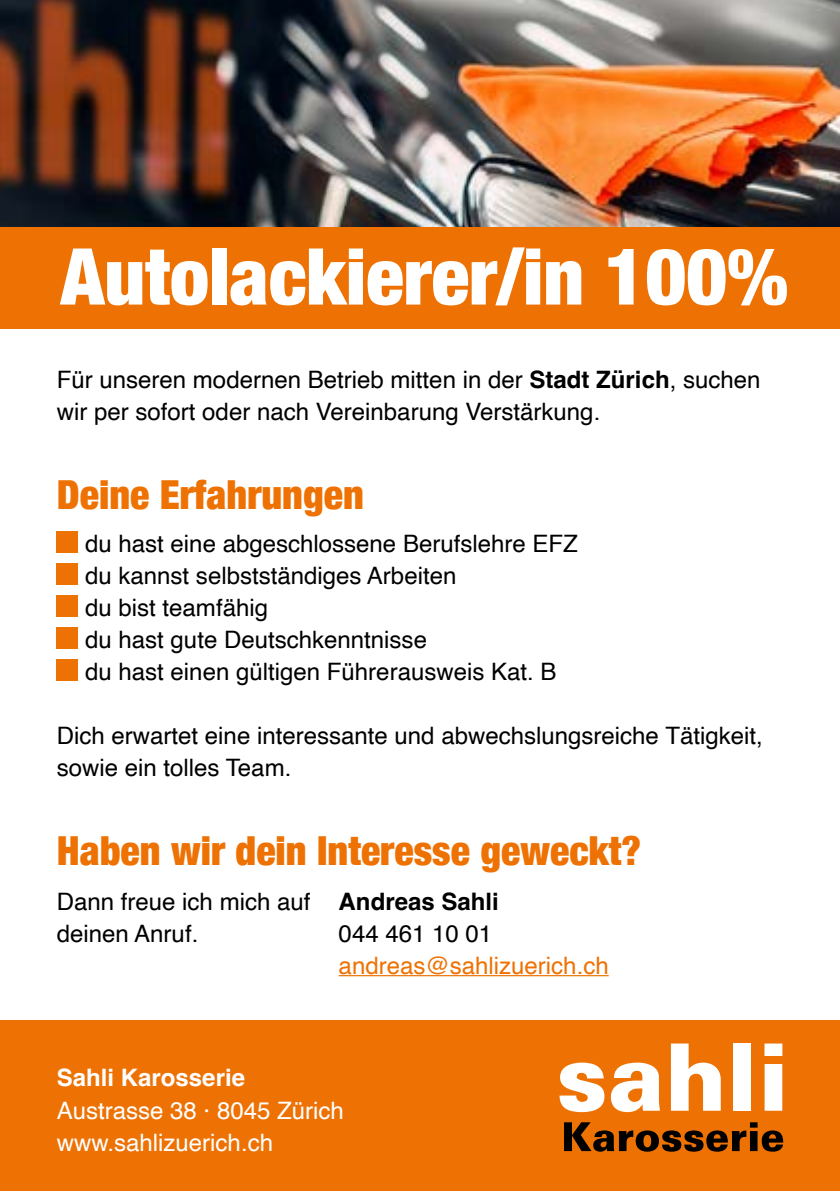
<style>
.page{position:relative;width:840px;height:1191px;background:#fff}
.page>*{position:absolute;margin:0;border:0;box-sizing:border-box;transform-origin:0 0}
.t1{font:900 condensed 78.4px "Helvetica Neue";color:#fff}
.t2{font:900 condensed 40px "Helvetica Neue";color:#ee7203}
.t3{font:24px/32px "Helvetica";color:#000}
.t4{font:24px/32px "Helvetica";color:#fff}
.t5{font:24px "Helvetica";color:#ee7203}
.t6{font:700 24px "Helvetica";color:#fff}
.t7{font:700 24px "Helvetica";color:#000}
.s1{font-weight:700}
</style>
<div class="page">
<div style="left:0;top:227px;width:839px;height:102px;background:#ee7203"></div>
<div style="left:0;top:1020px;width:839px;height:171px;background:#ee7203"></div>
<div style="left:57px;top:531px;width:21px;height:21px;background:#ee7203"></div>
<div style="left:57px;top:563px;width:21px;height:21px;background:#ee7203"></div>
<div style="left:57px;top:595px;width:21px;height:21px;background:#ee7203"></div>
<div style="left:57px;top:627px;width:21px;height:21px;background:#ee7203"></div>
<div style="left:57px;top:659px;width:21px;height:21px;background:#ee7203"></div>
<svg style="left:564px;top:1122px;width:218px;height:29px"></svg>
<svg style="left:559px;top:1062px;width:45px;height:50px"></svg>
<svg style="left:610px;top:1062px;width:49px;height:50px"></svg>
<svg style="left:670px;top:1043px;width:50px;height:67px"></svg>
<div style="left:733px;top:1043px;width:17px;height:67px;background:#fff"></div>
<svg style="left:764px;top:1043px;width:18px;height:67px"></svg>
<hr style="left:338px;top:975px;width:270px;height:1px;background:#ee7203">
<img style="left:0;top:0;width:839px;height:227px">
<h1 class="t1" style="left:61px;top:212px;width:728px">Autolackierer/in 100%</h1>
<p class="t3" style="left:57px;top:364px;width:704px">Für unseren modernen Betrieb mitten in der <span class="s1">Stadt Zürich</span>, suchen wir per sofort oder nach Vereinbarung Verstärkung.</p>
<h2 class="t2" style="left:57px;top:461px;width:308px">Deine Erfahrungen</h2>
<p class="t3" style="left:85px;top:528px;width:494px">du hast eine abgeschlossene Berufslehre EFZ du kannst selbstständiges Arbeiten<br>du bist teamfähig<br>du hast gute Deutschkenntnisse<br>du hast einen gültigen Führerausweis Kat. B</p>
<p class="t3" style="left:57px;top:720px;width:707px">Dich erwartet eine interessante und abwechslungsreiche Tätigkeit, sowie ein tolles Team.</p>
<h2 class="t2" style="left:57px;top:817px;width:585px">Haben wir dein Interesse geweckt?</h2>
<p class="t3" style="left:57px;top:886px;width:255px">Dann freue ich mich auf deinen Anruf.</p>
<p class="t7" style="left:338px;top:886px;width:162px">Andreas Sahli</p>
<p class="t3" style="left:338px;top:918px;width:155px">044 461 10 01</p>
<p class="t5" style="left:338px;top:947px;width:271px">andreas@sahlizuerich.ch</p>
<p class="t6" style="left:57px;top:1063px;width:190px">Sahli Karosserie</p>
<p class="t4" style="left:57px;top:1094px;width:288px">Austrasse 38 · 8045 Zürich www.sahlizuerich.ch</p>
</div>
